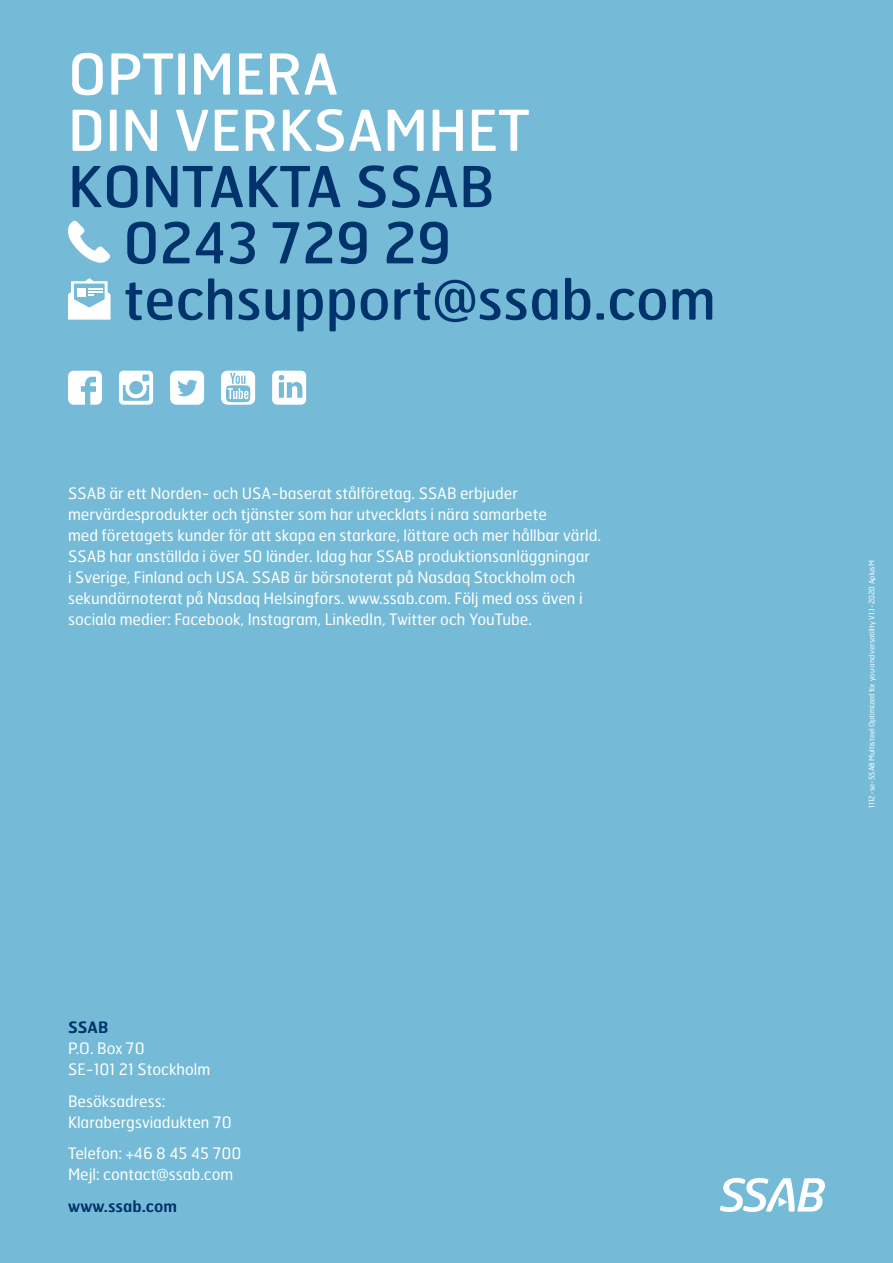
<style>
.page{position:relative;width:893px;height:1263px;background:#75bbd7}
.page>*{position:absolute;margin:0;border:0;box-sizing:border-box;transform-origin:0 0}
.t1{font:56.25px/56.2px "Hermes FB";color:#00336b}
.t2{font:56.25px/56.2px "Hermes FB";color:#fff}
.t3{font:15.75px/21px "Hermes FB";color:#fff}
.t4{font:600 15.75px "Hermes FB";color:#00336b}
.t5{font:7.5px "Hermes FB";color:#fff}
</style>
<div class="page">
<svg style="left:68px;top:371px;width:34px;height:34px"></svg>
<svg style="left:119px;top:371px;width:34px;height:34px"></svg>
<svg style="left:170px;top:371px;width:34px;height:34px"></svg>
<svg style="left:221px;top:371px;width:34px;height:34px"></svg>
<svg style="left:272px;top:371px;width:34px;height:34px"></svg>
<svg style="left:68px;top:221px;width:42px;height:42px"></svg>
<svg style="left:68px;top:278px;width:43px;height:42px"></svg>
<svg style="left:720px;top:1178px;width:105px;height:34px"></svg>
<h1 class="t2" style="left:68px;top:44px;width:463px">OPTIMERA<br>DIN VERKSAMHET</h1>
<h1 class="t1" style="left:123px;top:157px;width:594px;text-indent:-55px">KONTAKTA SSAB<br>0243 729 29 techsupport@ssab.com</h1>
<p class="t3" style="left:68px;top:482px;width:534px">SSAB är ett Norden- och USA-baserat stålföretag. SSAB erbjuder mervärdesprodukter och tjänster som har utvecklats i nära samarbete<br>med företagets kunder för att skapa en starkare, lättare och mer hållbar värld.<br>SSAB har anställda i över 50 länder. Idag har SSAB produktionsanläggningar<br>i Sverige, Finland och USA. SSAB är börsnoterat på Nasdaq Stockholm och sekundärnoterat på Nasdaq Helsingfors. www.ssab.com. Följ med oss även i sociala medier: Facebook, Instagram, LinkedIn, Twitter och YouTube.</p>
<p class="t4" style="left:68px;top:1017px;width:42px">SSAB</p>
<p class="t3" style="left:68px;top:1038px;width:144px">P.O. Box 70<br>SE-101 21 Stockholm</p>
<p class="t3" style="left:68px;top:1090px;width:165px">Besöksadress:<br>Klarabergsviadukten 70</p>
<p class="t3" style="left:68px;top:1143px;width:175px">Telefon: +46 8 45 45 700<br>Mejl: contact@ssab.com</p>
<p class="t4" style="left:68px;top:1196px;width:111px">www.ssab.com</p>
<p class="t5" style="left:867px;top:808px;width:249px;rotate:-90deg">1112-se-SSAB Multisteel Optimized for you and versatility V1.1-2020 AplusM</p>
</div>
